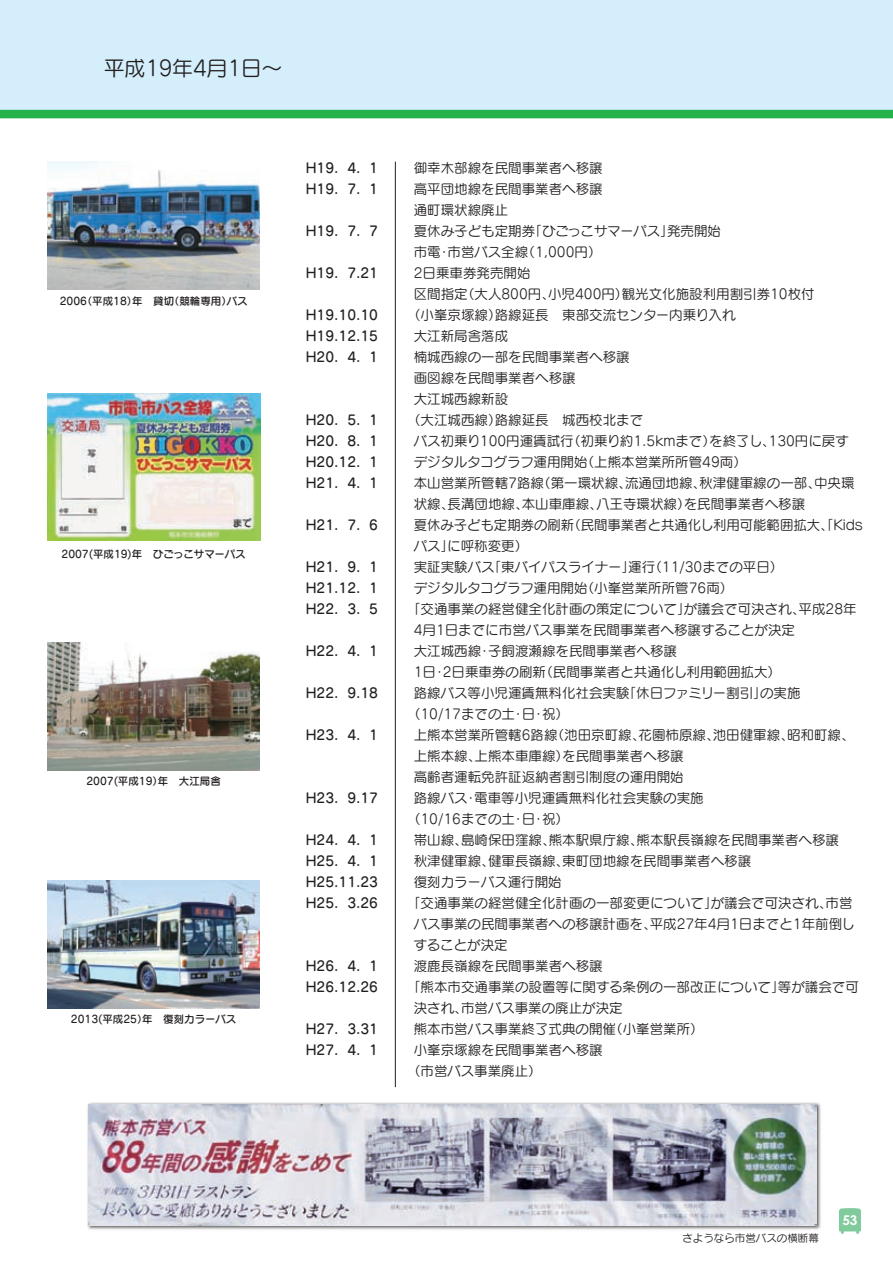
<style>
.page{position:relative;width:893px;height:1263px;background:#fff}
.page>*{position:absolute;margin:0;border:0;box-sizing:border-box;transform-origin:0 0}
.t1{font:21px "Seurat Pro M";letter-spacing:-.01em;color:#231f20}
.t2{font:13.5px "Seurat Pro M";color:#231f20}
.t3{font:13.5px/21px "Seurat Pro DB";color:#231f20;text-align:justify}
.t4{font:700 13.5px "Century Gothic";color:#fff}
.t5{font:10.5px "Seurat Pro DB";color:#231f20}
.t6{font:10.5px "Seurat Pro M";color:#231f20}
</style>
<div class="page">
<hr style="left:395px;top:162px;width:1px;height:925px;background:#231f20">
<div style="left:0;top:0;width:893px;height:111px;background:#d4effb"></div>
<div style="left:0;top:110px;width:893px;height:8px;background:#23b24b"></div>
<img style="left:47px;top:162px;width:213px;height:128px">
<img style="left:47px;top:643px;width:213px;height:127px">
<img style="left:47px;top:881px;width:213px;height:127px">
<img style="left:47px;top:393px;width:213px;height:148px">
<img style="left:87px;top:1102px;width:734px;height:128px">
<img style="left:89px;top:1104px;width:728px;height:121px">
<svg style="left:839px;top:1208px;width:22px;height:25px"></svg>
<h1 class="t1" style="left:104px;top:55px;width:180px">平成19年4月1日～</h1>
<p class="t5" style="left:60px;top:294px;width:189px">2006（平成18）年　貸切（競輪専用）バス</p>
<p class="t5" style="left:62px;top:547px;width:186px">2007(平成19)年　ひごっこサマーパス</p>
<p class="t5" style="left:86px;top:774px;width:136px">2007(平成19）年　大江局舎</p>
<p class="t5" style="left:71px;top:1012px;width:167px">2013(平成25）年　復刻カラーバス</p>
<p class="t3" style="left:306px;top:157px;width:74px">H19. 4. 1<br>H19. 7. 1</p>
<p class="t3" style="left:306px;top:220px;width:74px">H19. 7. 7</p>
<p class="t3" style="left:306px;top:262px;width:74px">H19. 7.21</p>
<p class="t3" style="left:306px;top:304px;width:74px">H19.10.10<br>H19.12.15<br>H20. 4. 1</p>
<p class="t3" style="left:306px;top:409px;width:74px">H20. 5. 1<br>H20. 8. 1<br>H20.12. 1<br>H21. 4. 1</p>
<p class="t3" style="left:306px;top:514px;width:74px">H21. 7. 6</p>
<p class="t3" style="left:306px;top:556px;width:74px">H21. 9. 1<br>H21.12. 1<br>H22. 3. 5</p>
<p class="t3" style="left:306px;top:640px;width:74px">H22. 4. 1</p>
<p class="t3" style="left:306px;top:682px;width:74px">H22. 9.18</p>
<p class="t3" style="left:306px;top:724px;width:74px">H23. 4. 1</p>
<p class="t3" style="left:306px;top:787px;width:74px">H23. 9.17</p>
<p class="t3" style="left:306px;top:829px;width:74px">H24. 4. 1<br>H25. 4. 1<br>H25.11.23<br>H25. 3.26</p>
<p class="t3" style="left:306px;top:955px;width:74px">H26. 4. 1<br>H26.12.26</p>
<p class="t3" style="left:306px;top:1018px;width:74px">H27. 3.31<br>H27. 4. 1</p>
<p class="t2" style="left:414px;top:159px;width:190px">御幸木部線を民間事業者へ移譲</p>
<p class="t2" style="left:414px;top:180px;width:190px">高平団地線を民間事業者へ移譲</p>
<p class="t2" style="left:414px;top:201px;width:96px">通町環状線廃止</p>
<p class="t2" style="left:414px;top:222px;width:309px">夏休み子ども定期券「ひごっこサマーパス」発売開始</p>
<p class="t2" style="left:414px;top:243px;width:189px">市電・市営バス全線（1,000円）</p>
<p class="t2" style="left:414px;top:264px;width:118px">2日乗車券発売開始</p>
<p class="t2" style="left:414px;top:285px;width:402px">区間指定（大人800円、小児400円）観光文化施設利用割引券10枚付</p>
<p class="t2" style="left:407px;top:306px;width:330px">（小峯京塚線）路線延長　東部交流センター内乗り入れ</p>
<p class="t2" style="left:414px;top:327px;width:96px">大江新局舎落成</p>
<p class="t2" style="left:414px;top:348px;width:217px">楠城西線の一部を民間事業者へ移譲</p>
<p class="t2" style="left:414px;top:369px;width:163px">画図線を民間事業者へ移譲</p>
<p class="t2" style="left:414px;top:390px;width:96px">大江城西線新設</p>
<p class="t2" style="left:407px;top:411px;width:238px">（大江城西線）路線延長　城西校北まで</p>
<p class="t2" style="left:414px;top:432px;width:437px">バス初乗り100円運賃試行（初乗り約1.5kmまで）を終了し、130円に戻す</p>
<p class="t2" style="left:414px;top:453px;width:335px">デジタルタコグラフ運用開始（上熊本営業所所管49両）</p>
<p class="t2" style="left:414px;top:474px;width:442px">本山営業所管轄7路線（第一環状線、流通団地線、秋津健軍線の一部、中央環</p>
<p class="t2" style="left:414px;top:495px;width:393px">状線、長溝団地線、本山車庫線、八王寺環状線）を民間事業者へ移譲</p>
<p class="t2" style="left:414px;top:516px;width:451px">夏休み子ども定期券の刷新（民間事業者と共通化し利用可能範囲拡大、「Kids</p>
<p class="t2" style="left:414px;top:537px;width:116px">パス」に呼称変更）</p>
<p class="t2" style="left:414px;top:558px;width:371px">実証実験バス「東バイパスライナー」運行（11/30までの平日）</p>
<p class="t2" style="left:414px;top:579px;width:321px">デジタルタコグラフ運用開始（小峯営業所所管76両）</p>
<p class="t2" style="left:407px;top:600px;width:451px">「交通事業の経営健全化計画の策定について」が議会で可決され、平成28年</p>
<p class="t2" style="left:414px;top:621px;width:383px">4月1日までに市営バス事業を民間事業者へ移譲することが決定</p>
<p class="t2" style="left:414px;top:642px;width:265px">大江城西線・子飼渡瀬線を民間事業者へ移譲</p>
<p class="t2" style="left:414px;top:663px;width:369px">1日・2日乗車券の刷新（民間事業者と共通化し利用範囲拡大）</p>
<p class="t2" style="left:414px;top:684px;width:388px">路線バス等小児運賃無料化社会実験「休日ファミリー割引」の実施</p>
<p class="t2" style="left:407px;top:705px;width:163px">（10/17までの土・日・祝）</p>
<p class="t2" style="left:414px;top:726px;width:442px">上熊本営業所管轄6路線（池田京町線、花園柿原線、池田健軍線、昭和町線、</p>
<p class="t2" style="left:414px;top:747px;width:271px">上熊本線、上熊本車庫線）を民間事業者へ移譲</p>
<p class="t2" style="left:414px;top:768px;width:271px">高齢者運転免許証返納者割引制度の運用開始</p>
<p class="t2" style="left:414px;top:789px;width:291px">路線バス・電車等小児運賃無料化社会実験の実施</p>
<p class="t2" style="left:407px;top:810px;width:163px">（10/16までの土・日・祝）</p>
<p class="t2" style="left:414px;top:831px;width:427px">帯山線、島崎保田窪線、熊本駅県庁線、熊本駅長嶺線を民間事業者へ移譲</p>
<p class="t2" style="left:414px;top:852px;width:339px">秋津健軍線、健軍長嶺線、東町団地線を民間事業者へ移譲</p>
<p class="t2" style="left:414px;top:873px;width:149px">復刻カラーバス運行開始</p>
<p class="t2" style="left:407px;top:894px;width:447px">「交通事業の経営健全化計画の一部変更について」が議会で可決され、市営</p>
<p class="t2" style="left:414px;top:915px;width:442px">バス事業の民間事業者への移譲計画を、平成27年4月1日までと1年前倒し</p>
<p class="t2" style="left:414px;top:936px;width:95px">することが決定</p>
<p class="t2" style="left:414px;top:957px;width:190px">渡鹿長嶺線を民間事業者へ移譲</p>
<p class="t2" style="left:407px;top:978px;width:453px">「熊本市交通事業の設置等に関する条例の一部改正について」等が議会で可</p>
<p class="t2" style="left:414px;top:999px;width:210px">決され、市営バス事業の廃止が決定</p>
<p class="t2" style="left:414px;top:1020px;width:291px">熊本市営バス事業終了式典の開催（小峯営業所）</p>
<p class="t2" style="left:414px;top:1041px;width:190px">小峯京塚線を民間事業者へ移譲</p>
<p class="t2" style="left:407px;top:1062px;width:136px">（市営バス事業廃止）</p>
<p class="t6" style="left:682px;top:1231px;width:138px">さようなら市営バスの横断幕</p>
<p class="t4" style="left:842px;top:1211px;width:17px">53</p>
</div>
